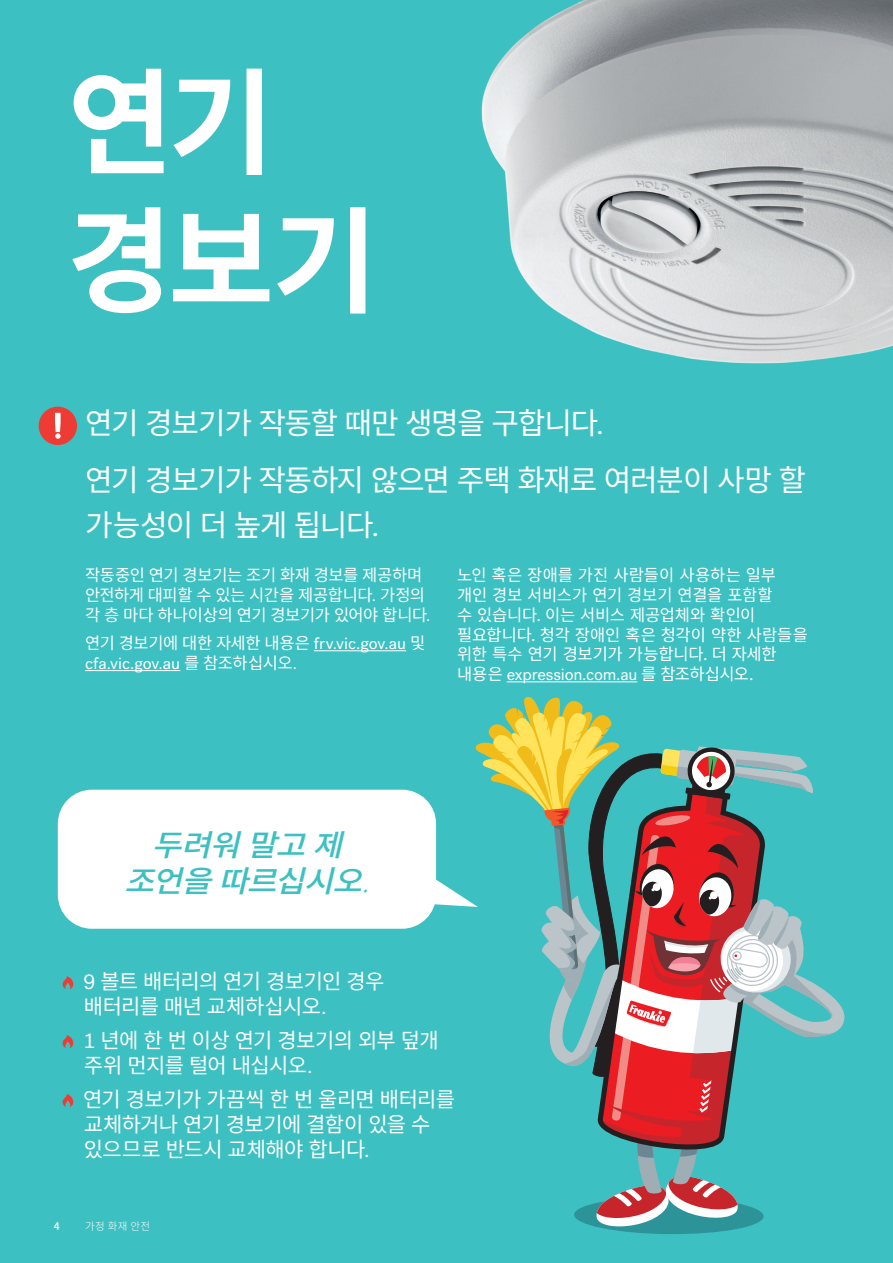
<style>
.page{position:relative;width:893px;height:1263px;background:#3dc0c1}
.page>*{position:absolute;margin:0;border:0;box-sizing:border-box;transform-origin:0 0}
.t1{font:700 115.5px/138.6px "Noto Sans CJ Kkr";color:#fff}
.t2{font:30px/45px "Noto Sans CJ Kkr";letter-spacing:-.045em;color:#fff}
.t3{font:italic 500 30px/36px "Noto Sans CJ Kkr";color:#3dc0c1;text-align:center;scale:1.08 1}
.t4{font:21px/25.2px "Noto Sans CJ Kkr";letter-spacing:-.03em;color:#fff}
.t5{font:16.5px/19.8px "Noto Sans CJ Kkr";letter-spacing:-.015em;color:#fff}
.t6{font:16.5px/19.8px "Post Grotesk";letter-spacing:-.005em;color:#fff}
.t7{font:300 10.5px "Noto Sans CJ Kkr";color:#fff}
.t8{font:500 10.5px "Noto Sans CJ Kkr";color:#fff}
.s1{font-family:"Post Grotesk"}
.s2{font-family:"Noto Sans CJ Kkr"}
.s3{font-family:"Sign Painter House Script";font-weight:400;font-style:normal}
</style>
<div class="page">
<hr style="left:314px;top:650px;width:92px;height:1px;background:#fff">
<hr style="left:85px;top:670px;width:95px;height:1px;background:#fff">
<hr style="left:507px;top:681px;width:130px;height:1px;background:#fff">
<img style="left:481px;top:0;width:412px;height:364px">
<svg style="left:63px;top:976px;width:10px;height:13px"></svg>
<svg style="left:63px;top:1035px;width:10px;height:13px"></svg>
<svg style="left:63px;top:1094px;width:10px;height:13px"></svg>
<div style="left:58px;top:790px;width:378px;height:139px;background:#fff;border-radius:34px"></div>
<svg style="left:39px;top:407px;width:38px;height:38px"></svg>
<svg style="left:414px;top:696px;width:430px;height:538px"></svg>
<p class="t1" style="left:66px;top:56px;width:313px">연기 경보기</p>
<p class="t2" style="left:85px;top:401px;width:520px">연기 경보기가 작동할 때만 생명을 구합니다<span class="s1">.</span></p>
<p class="t2" style="left:85px;top:458px;width:722px">연기 경보기가 작동하지 않으면 주택 화재로 여러분이 사망 할 가능성이 더 높게 됩니다<span class="s1">.</span></p>
<p class="t5" style="left:85px;top:566px;width:347px">작동중인 연기 경보기는 조기 화재 경보를 제공하며 안전하게 대피할 수 있는 시간을 제공합니다<span class="s1">.</span> 가정의 각 층 마다 하나이상의 연기 경보기가 있어야 합니다<span class="s1">.</span></p>
<p class="t6" style="left:85px;top:634px;width:342px"><span class="s2">연기 경보기에 대한 자세한 내용은</span> frv.vic.gov.au <span class="s2">및 </span>cfa.vic.gov.au <span class="s2">를 참조하십시오</span>.</p>
<p class="t5" style="left:457px;top:566px;width:352px">노인 혹은 장애를 가진 사람들이 사용하는 일부 개인 경보 서비스가 연기 경보기 연결을 포함할<br>수 있습니다. 이는 서비스 제공업체와 확인이 필요합니다. 청각 장애인 혹은 청각이 약한 사람들을 위한 특수 연기 경보기가 가능합니다. 더 자세한 내용은 <span class="s1">expression.com.au</span> 를 참조하십시오.</p>
<p class="t3" style="left:124px;top:827px;width:240px">두려워 말고 제 조언을 따르십시오<span class="s3">.</span></p>
<p class="t4" style="left:83px;top:969px;width:303px"><span class="s1">9</span> 볼트 배터리의 연기 경보기인 경우 배터리를 매년 교체하십시오<span class="s1">.</span></p>
<p class="t4" style="left:83px;top:1028px;width:357px"><span class="s1">1</span> 년에 한 번 이상 연기 경보기의 외부 덮개 주위 먼지를 털어 내십시오<span class="s1">.</span></p>
<p class="t4" style="left:83px;top:1087px;width:373px">연기 경보기가 가끔씩 한 번 울리면 배터리를 교체하거나 연기 경보기에 결함이 있을 수 있으므로 반드시 교체해야 합니다<span class="s1">.</span></p>
<p class="t8" style="left:54px;top:1220px;width:7px">4</p>
<p class="t7" style="left:85px;top:1220px;width:67px">가정 화재 안전</p>
</div>
